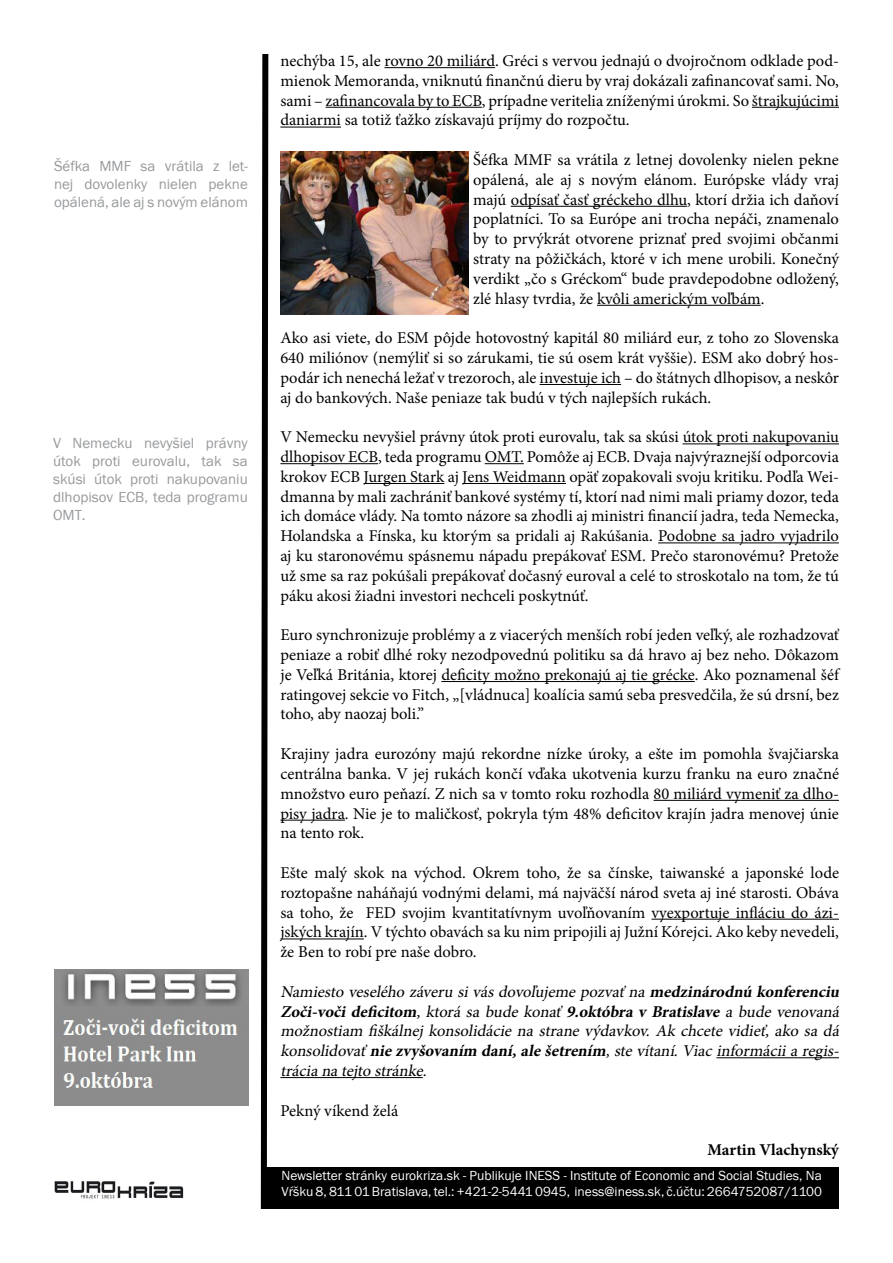
<style>
.page{position:relative;width:893px;height:1263px;background:#fff}
.page>*{position:absolute;margin:0;border:0;box-sizing:border-box;transform-origin:0 0}
.t1{font:16.5px/19.8px "Minion Pro";color:#000;text-align:justify}
.t2{font:italic 16.5px/19.8px "Minion Pro";color:#000;text-align:justify}
.t3{font:700 16.5px "Minion Pro";color:#000}
.t4{font:15px/18px "Franklin Gothic Itc TEE";color:#97999c;text-align:justify}
.t5{font:13.5px/16.2px "Franklin Gothic Itc TEE";color:#fff}
.s1{font-weight:700}
</style>
<div class="page">
<svg style="left:260px;top:54px;width:9px;height:1155px"></svg>
<div style="left:265px;top:1167px;width:574px;height:42px;background:#000"></div>
<img style="left:54px;top:1181px;width:130px;height:18px">
<hr style="left:384px;top:67px;width:111px;height:1px;background:#000">
<hr style="left:326px;top:107px;width:156px;height:1px;background:#000">
<hr style="left:752px;top:107px;width:87px;height:1px;background:#000">
<hr style="left:280px;top:127px;width:61px;height:1px;background:#000">
<hr style="left:511px;top:206px;width:176px;height:1px;background:#000">
<hr style="left:597px;top:305px;width:164px;height:1px;background:#000">
<hr style="left:540px;top:384px;width:81px;height:1px;background:#000">
<hr style="left:683px;top:443px;width:156px;height:1px;background:#000">
<hr style="left:280px;top:463px;width:98px;height:1px;background:#000">
<hr style="left:485px;top:463px;width:39px;height:1px;background:#000">
<hr style="left:364px;top:483px;width:80px;height:1px;background:#000">
<hr style="left:462px;top:483px;width:104px;height:1px;background:#000">
<hr style="left:658px;top:542px;width:181px;height:1px;background:#000">
<hr style="left:441px;top:681px;width:254px;height:1px;background:#000">
<hr style="left:654px;top:800px;width:185px;height:1px;background:#000">
<hr style="left:280px;top:820px;width:65px;height:1px;background:#000">
<hr style="left:651px;top:919px;width:188px;height:1px;background:#000">
<hr style="left:280px;top:938px;width:84px;height:1px;background:#000">
<hr style="left:716px;top:1057px;width:123px;height:1px;background:#000">
<hr style="left:280px;top:1077px;width:143px;height:1px;background:#000">
<img style="left:54px;top:969px;width:195px;height:136px">
<img style="left:280px;top:151px;width:189px;height:164px">
<p class="t4" style="left:54px;top:157px;width:195px">Šéfka MMF sa vrátila z let&shy;nej dovolenky nielen pekne opálená, ale aj s novým elánom</p>
<p class="t4" style="left:53px;top:434px;width:196px">V Nemecku nevyšiel právny útok proti eurovalu, tak sa skúsi útok proti nakupovaniu dlhopisov ECB, teda programu OMT.</p>
<p class="t1" style="left:280px;top:51px;width:560px">nechýba 15, ale rovno 20 miliárd. Gréci s vervou jednajú o dvojročnom odklade pod&shy;mienok Memoranda, vniknutú finančnú dieru by vraj dokázali zafinancovať sami. No, sami – zafinancovala by to ECB, prípadne veritelia zníženými úrokmi. So štrajkujúcimi daniarmi sa totiž ťažko získavajú príjmy do rozpočtu.</p>
<p class="t1" style="left:473px;top:150px;width:367px">Šéfka MMF sa vrátila z letnej dovolenky nielen pekne opálená, ale aj s novým elánom. Európske vlády vraj majú odpísať časť gréckeho dlhu, ktorí držia ich daňoví poplatníci. To sa Európe ani trocha nepáči, znamenalo by to prvýkrát otvorene priznať pred svojimi občanmi straty na pôžičkách, ktoré v ich mene urobili. Konečný verdikt „čo s Gréckom“ bude pravdepodobne odložený, zlé hlasy tvrdia, že kvôli americkým voľbám.</p>
<p class="t1" style="left:280px;top:328px;width:560px">Ako asi viete, do ESM pôjde hotovostný kapitál 80 miliárd eur, z toho zo Slovenska 640 miliónov (nemýliť si so zárukami, tie sú osem krát vyššie). ESM ako dobrý hos&shy;podár ich nenechá ležať v trezoroch, ale investuje ich – do štátnych dlhopisov, a neskôr aj do bankových. Naše peniaze tak budú v tých najlepších rukách.</p>
<p class="t1" style="left:280px;top:427px;width:560px">V Nemecku nevyšiel právny útok proti eurovalu, tak sa skúsi útok proti nakupovaniu dlhopisov ECB, teda programu OMT. Pomôže aj ECB. Dvaja najvýraznejší odporcovia krokov ECB Jurgen Stark aj Jens Weidmann opäť zopakovali svoju kritiku. Podľa Wei&shy;dmanna by mali zachrániť bankové systémy tí, ktorí nad nimi mali priamy dozor, teda ich domáce vlády. Na tomto názore sa zhodli aj ministri financií jadra, teda Nemecka, Holandska a Fínska, ku ktorým sa pridali aj Rakúšania. Podobne sa jadro vyjadrilo aj ku staronovému spásnemu nápadu prepákovať ESM. Prečo staronovému? Pretože už sme sa raz pokúšali prepákovať dočasný euroval a celé to stroskotalo na tom, že tú páku akosi žiadni investori nechceli poskytnúť.</p>
<p class="t1" style="left:280px;top:625px;width:560px">Euro synchronizuje problémy a z viacerých menších robí jeden veľký, ale rozhadzovať peniaze a robiť dlhé roky nezodpovednú politiku sa dá hravo aj bez neho. Dôkazom je Veľká Británia, ktorej deficity možno prekonajú aj tie grécke. Ako poznamenal šéf ratingovej sekcie vo Fitch, „[vládnuca] koalícia samú seba presvedčila, že sú drsní, bez toho, aby naozaj boli.”</p>
<p class="t1" style="left:280px;top:744px;width:560px">Krajiny jadra eurozóny majú rekordne nízke úroky, a ešte im pomohla švajčiarska centrálna banka. V jej rukách končí vďaka ukotvenia kurzu franku na euro značné množstvo euro peňazí. Z nich sa v tomto roku rozhodla 80 miliárd vymeniť za dlho&shy;pisy jadra. Nie je to maličkosť, pokryla tým 48% deficitov krajín jadra menovej únie na tento rok.</p>
<p class="t1" style="left:280px;top:863px;width:560px">Ešte malý skok na východ. Okrem toho, že sa čínske, taiwanské a japonské lode roztopašne naháňajú vodnými delami, má najväčší národ sveta aj iné starosti. Obáva sa toho, že FED svojim kvantitatívnym uvoľňovaním vyexportuje infláciu do ázi&shy;jských krajín. V týchto obavách sa ku nim pripojili aj Južní Kórejci. Ako keby nevedeli, že Ben to robí pre naše dobro.</p>
<p class="t2" style="left:280px;top:982px;width:564px">Namiesto veselého záveru sivásdovoľuj emepozvaťna<span class="s1">medzinárodnú konferenciu Zoči-voči deficitom</span>, ktorá sa bude konať <span class="s1">9.októbra v Bratislave</span> a bude venovaná možnostiam fiškálnej konsolidácie na strane výdavkov. Ak chcete vidieť, ako sa dá konsolidovať<span class="s1">niezvyšovaním daní,alešetrením</span>,stevítaní.Viacinformáciiaregis&shy;trácianatejto stránke.</p>
<p class="t1" style="left:280px;top:1100px;width:119px">Pekný víkend želá</p>
<p class="t3" style="left:707px;top:1138px;width:133px">Martin Vlachynský</p>
<p class="t5" style="left:282px;top:1167px;width:542px">Newsletter stránky eurokriza.sk - Publikuje INESS - Institute of Economic and Social Studies, Na<br>Vŕšku 8, 811 01 Bratislava, tel.: +421-2-5441 0945, iness@iness.sk, č.účtu: 2664752087/1100</p>
</div>
